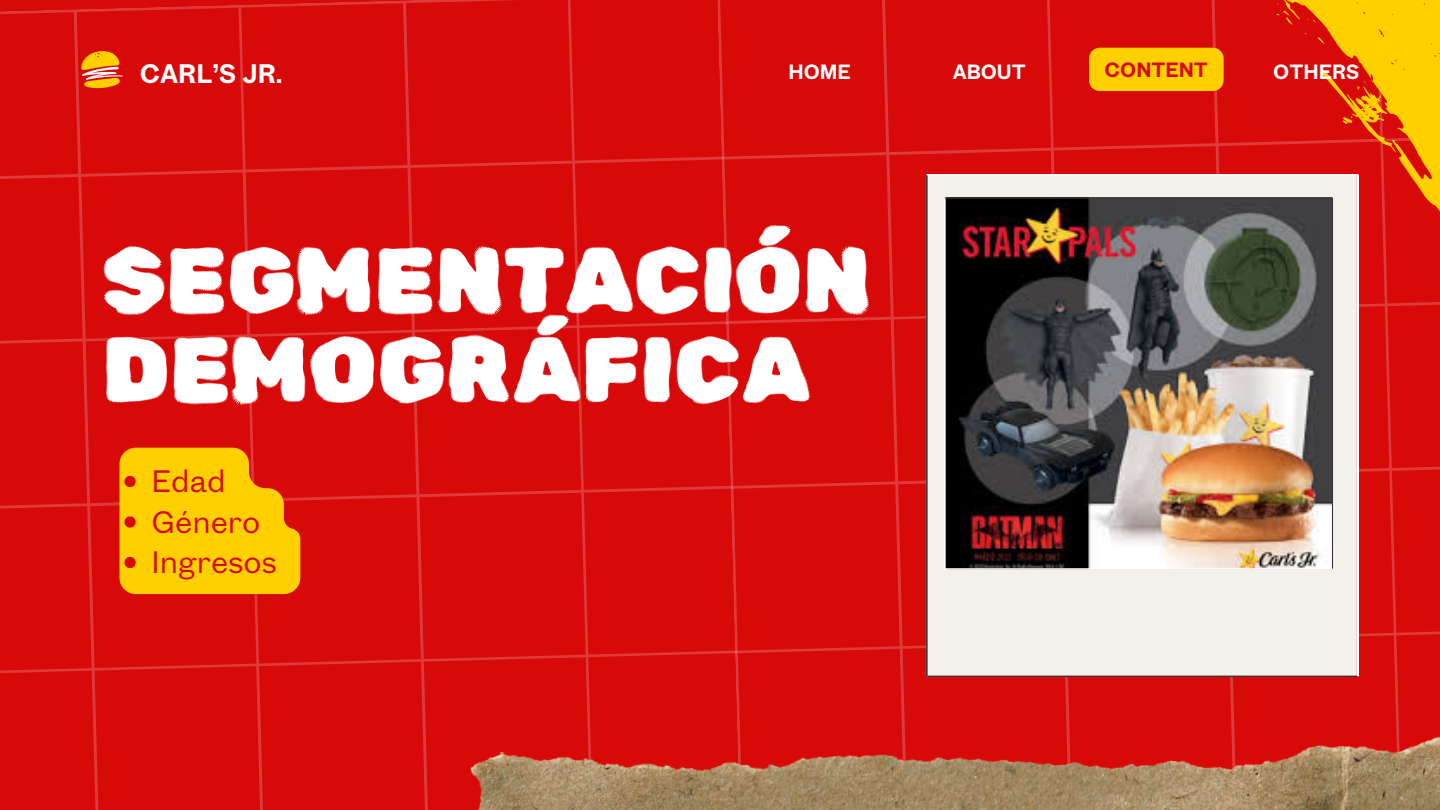
<style>
.page{position:relative;width:1440px;height:810px;background:#fff}
.page>*{position:absolute;margin:0;border:0;box-sizing:border-box;transform-origin:0 0}
.t1{font:91.6px/89.6px "Rubik Spray Paint";color:#fff}
.t2{font:29.3px "Touvlo";color:#d80909}
.t3{font:700 25.3px "Touvlo";color:#fff}
.t4{font:700 19.5px "Touvlo";color:#fff}
.t5{font:700 19.5px "Touvlo";color:#d80909}
</style>
<div class="page">
<div style="left:0;top:0;width:717px;height:810px;background:#d80909"></div>
<div style="left:717px;top:0;width:723px;height:715px;background:#d80909"></div>
<svg style="left:1184px;top:0;width:256px;height:326px;background:#e13c08"></svg>
<svg style="left:81px;top:51px;width:42px;height:37px;background:#ef8724"></svg>
<img style="left:467px;top:715px;width:973px;height:95px">
<img style="left:927px;top:174px;width:432px;height:503px">
<div style="left:1089px;top:48px;width:135px;height:43px;background:#ffcf00;border-radius:11px"></div>
<svg style="left:119px;top:448px;width:181px;height:146px;background:#fab601"></svg>
<p class="t3" style="left:140px;top:54px;width:144px">CARL’S JR.</p>
<p class="t4" style="left:788px;top:57px;width:64px">HOME</p>
<p class="t4" style="left:953px;top:57px;width:75px">ABOUT</p>
<p class="t5" style="left:1105px;top:55px;width:105px">CONTENT</p>
<p class="t4" style="left:1273px;top:57px;width:87px">OTHERS</p>
<h3 class="t1" style="left:102px;top:236px;width:770px">SEGMENTACIÓN<br>DEMOGRÁFICA</h3>
<p class="t2" style="left:152px;top:460px;width:75px">Edad</p>
<p class="t2" style="left:152px;top:500px;width:110px">Género</p>
<p class="t2" style="left:152px;top:541px;width:127px">Ingresos</p>
</div>
